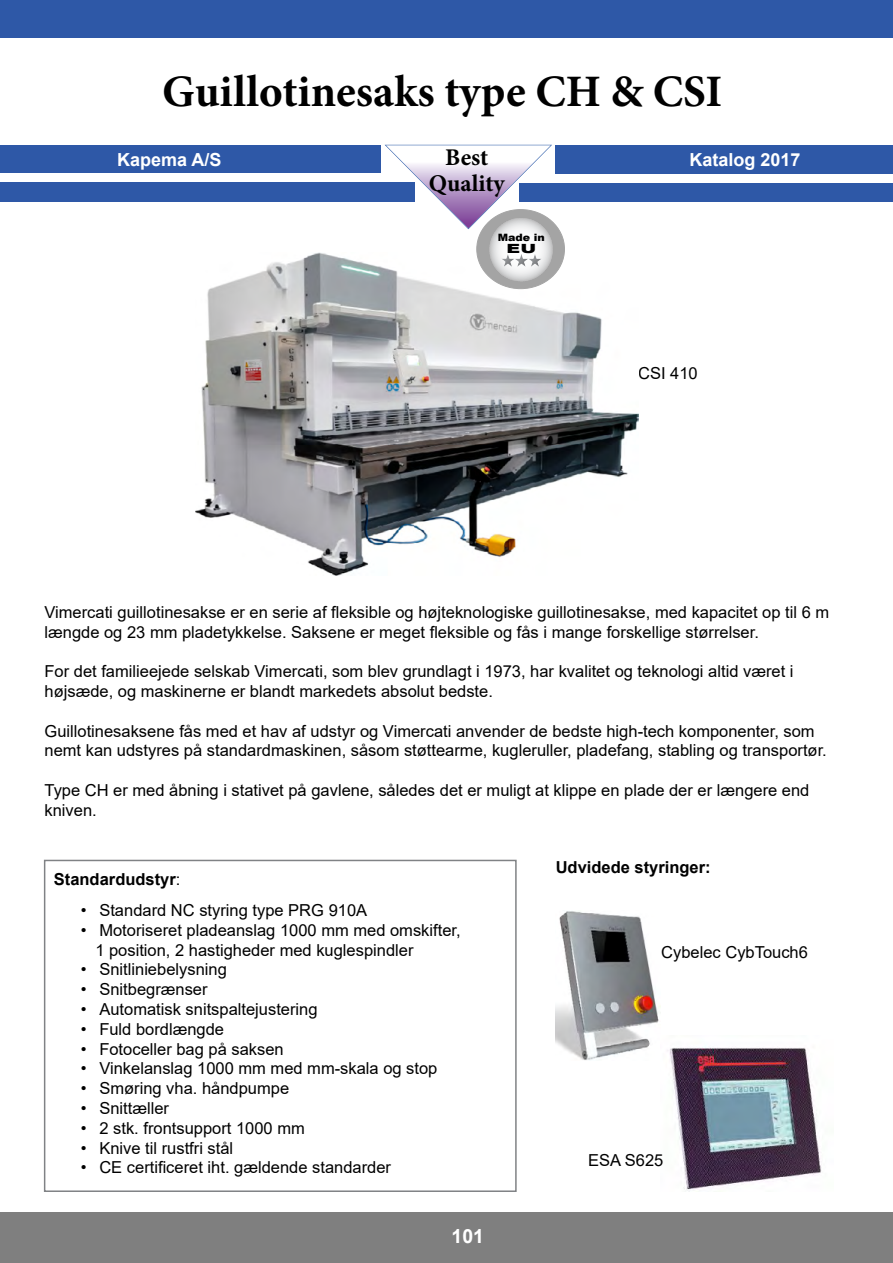
<style>
.page{position:relative;width:893px;height:1263px;background:#fff}
.page>*{position:absolute;margin:0;border:0;box-sizing:border-box;transform-origin:0 0}
.t1{font:700 45px "Minion Pro";color:#000}
.t2{font:700 24px "Minion Pro";color:#000}
.t3{font:700 19.5px "Arial";color:#fff}
.t4{font:700 18px "Arial";color:#fff}
.t5{font:16.5px/19.8px "Arial";color:#000}
.t6{font:700 16.5px "Arial";color:#000}
.t7{font:900 12.6px "Arial";color:#000;scale:1.5 1}
.t8{font:900 10.2px "Arial";color:#000;scale:1.09 1}
.s1{font-weight:400}
</style>
<div class="page">
<div style="left:0;top:0;width:893px;height:38px;background:#2e58a7"></div>
<div style="left:0;top:146px;width:381px;height:27px;background:#2e58a7"></div>
<div style="left:0;top:182px;width:415px;height:20px;background:#2e58a7"></div>
<div style="left:555px;top:146px;width:338px;height:28px;background:#2e58a7"></div>
<div style="left:519px;top:183px;width:374px;height:19px;background:#2e58a7"></div>
<svg style="left:385px;top:145px;width:167px;height:84px"></svg>
<div style="left:0;top:1212px;width:893px;height:51px;background:#7f7f7f"></div>
<img style="left:196px;top:253px;width:442px;height:322px">
<svg style="left:477px;top:210px;width:87px;height:79px"></svg>
<div style="left:476px;top:209px;width:89px;height:80px;border:1px solid #000;border-radius:50%"></div>
<svg style="left:501px;top:254px;width:7px;height:12px"></svg>
<svg style="left:515px;top:254px;width:6px;height:12px"></svg>
<svg style="left:528px;top:254px;width:7px;height:12px"></svg>
<div style="left:44px;top:860px;width:473px;height:332px;border:2px solid #808285"></div>
<img style="left:556px;top:911px;width:104px;height:149px">
<img style="left:667px;top:1047px;width:155px;height:145px">
<h1 class="t1" style="left:162px;top:60px;width:562px">Guillotinesaks type CH &amp; CSI</h1>
<p class="t4" style="left:117px;top:147px;width:106px">Kapema A/S</p>
<h2 class="t2" style="left:445px;top:141px;width:45px">Best</h2>
<p class="t4" style="left:689px;top:147px;width:113px">Katalog 2017</p>
<h2 class="t2" style="left:429px;top:166px;width:77px">Quality</h2>
<p class="t8" style="left:498px;top:230px;width:45px">Made in</p>
<p class="t7" style="left:507px;top:239px;width:21px">EU</p>
<p class="t5" style="left:638px;top:363px;width:61px">CSI 410</p>
<p class="t5" style="left:45px;top:602px;width:786px">Vimercati guillotinesakse er en serie af fleksible og højteknologiske guillotinesakse, med kapacitet op til 6 m længde og 23 mm pladetykkelse. Saksene er meget fleksible og fås i mange forskellige størrelser.</p>
<p class="t5" style="left:45px;top:661px;width:750px">For det familieejede selskab Vimercati, som blev grundlagt i 1973, har kvalitet og teknologi altid været i højsæde, og maskinerne er blandt markedets absolut bedste.</p>
<p class="t5" style="left:45px;top:721px;width:784px">Guillotinesaksene fås med et hav af udstyr og Vimercati anvender de bedste high-tech komponenter, som nemt kan udstyres på standardmaskinen, såsom støttearme, kugleruller, pladefang, stabling og transportør.</p>
<p class="t5" style="left:45px;top:780px;width:766px">Type CH er med åbning i stativet på gavlene, således det er muligt at klippe en plade der er længere end kniven.</p>
<p class="t6" style="left:54px;top:868px;width:128px">Standardudstyr<span class="s1">:</span></p>
<p class="t5" style="left:81px;top:900px;width:288px">• Standard NC styring type PRG 910A</p>
<p class="t5" style="left:95px;top:920px;width:367px;text-indent:-14px">• Motoriseret pladeanslag 1000 mm med omskifter,<br>1 position, 2 hastigheder med kuglespindler</p>
<p class="t5" style="left:81px;top:959px;width:147px">• Snitliniebelysning</p>
<p class="t5" style="left:81px;top:979px;width:128px">• Snitbegrænser</p>
<p class="t5" style="left:81px;top:999px;width:238px">• Automatisk snitspaltejustering</p>
<p class="t5" style="left:81px;top:1019px;width:145px">• Fuld bordlængde</p>
<p class="t5" style="left:81px;top:1039px;width:204px">• Fotoceller bag på saksen</p>
<p class="t5" style="left:81px;top:1058px;width:358px">• Vinkelanslag 1000 mm med mm-skala og stop</p>
<p class="t5" style="left:81px;top:1078px;width:210px">• Smøring vha. håndpumpe</p>
<p class="t5" style="left:81px;top:1098px;width:90px">• Snittæller</p>
<p class="t5" style="left:81px;top:1118px;width:225px">• 2 stk. frontsupport 1000 mm</p>
<p class="t5" style="left:81px;top:1138px;width:154px">• Knive til rustfri stål</p>
<p class="t5" style="left:81px;top:1157px;width:312px">• CE certificeret iht. gældende standarder</p>
<p class="t3" style="left:451px;top:1222px;width:34px">101</p>
<p class="t6" style="left:556px;top:856px;width:156px">Udvidede styringer:</p>
<p class="t5" style="left:661px;top:943px;width:148px">Cybelec CybTouch6</p>
<p class="t5" style="left:588px;top:1150px;width:77px">ESA S625</p>
</div>
